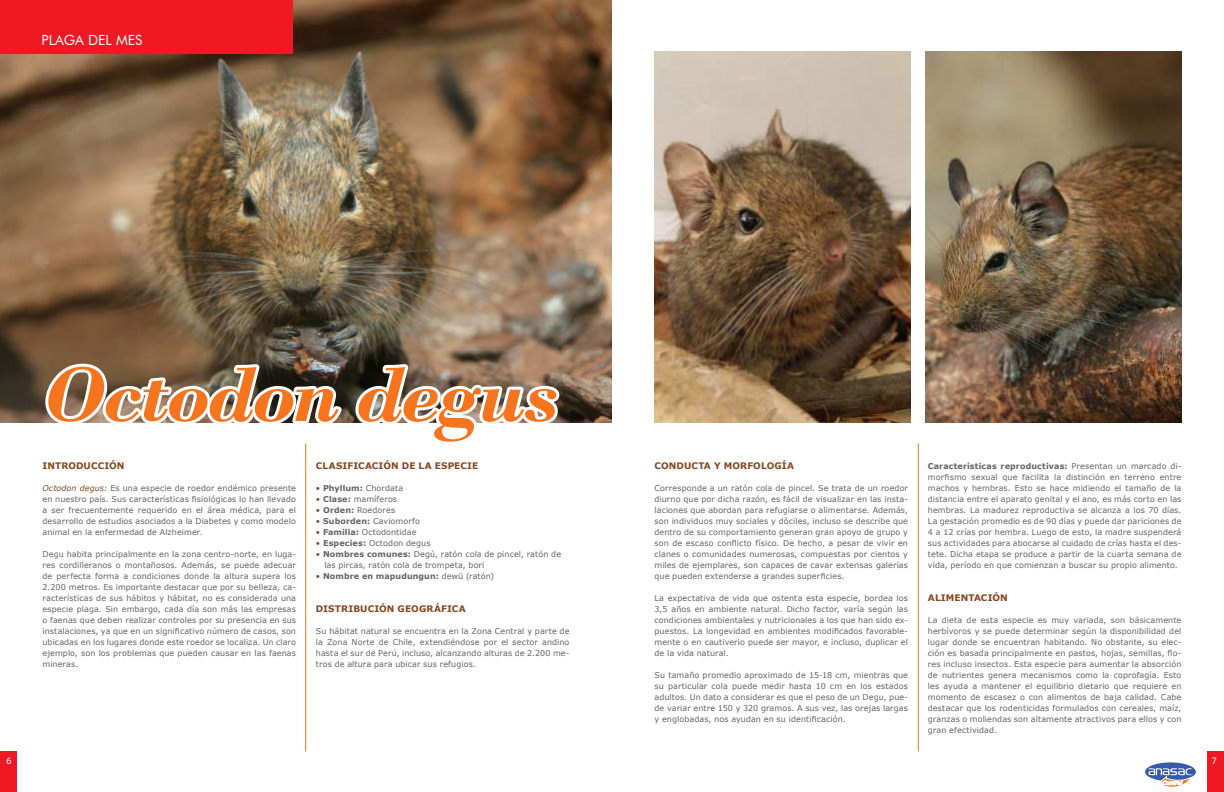
<style>
.page{position:relative;width:1224px;height:792px;background:#fff}
.page>*{position:absolute;margin:0;border:0;box-sizing:border-box;transform-origin:0 0}
.t1{font:italic 700 81px "Bodoni";letter-spacing:-.04em;color:#f7741f}
.t2{font:14.1px "Futura BT";color:#fff}
.t3{font:10px "Myriad Pro";color:#fff}
.t4{font:700 9px "Verdana";letter-spacing:.01em;color:#854820}
.t5{font:8px/11px "Verdana";letter-spacing:.01em;color:#656365;text-align:justify}
.t6{font:700 8px "Verdana";letter-spacing:.01em;color:#656365}
.s1{font-style:italic;color:#854820}
.s2{font-weight:400;color:#854820}
.s3{font-weight:400}
.s4{color:#854820}
.s5{font-weight:700}
</style>
<div class="page">
<img style="left:0;top:0;width:612px;height:422px">
<div style="left:0;top:0;width:292px;height:53px;background:#ef1923"></div>
<div style="left:1144px;top:762px;width:53px;height:20px;background:#f6f8fb;border-radius:50%"></div>
<div style="left:1144px;top:762px;width:53px;height:20px;border:1px solid #fff;border-radius:50%"></div>
<div style="left:1145px;top:762px;width:51px;height:19px;background:#355aaa;border-radius:50%"></div>
<svg style="left:1148px;top:768px;width:45px;height:20px"></svg>
<div style="left:0;top:752px;width:16px;height:40px;background:#ef1923"></div>
<div style="left:1208px;top:752px;width:16px;height:40px;background:#ef1923"></div>
<svg style="left:42px;top:360px;width:522px;height:89px"></svg>
<img style="left:925px;top:51px;width:256px;height:371px">
<img style="left:655px;top:51px;width:256px;height:371px">
<hr style="left:306px;top:443px;width:1px;height:309px;background:#f7741f">
<hr style="left:918px;top:443px;width:1px;height:309px;background:#f7741f">
<h2 class="t2" style="left:42px;top:32px;width:102px">PLAGA DEL MES</h2>
<h1 class="t1" style="left:40px;top:347px;width:519px">Octodon degus</h1>
<p class="t4" style="left:43px;top:460px;width:84px">INTRODUCCIÓN</p>
<p class="t5" style="left:43px;top:482px;width:255px"><span class="s1">Octodon degus:</span> Es una especie de roedor endémico presente en nuestro país. Sus características fisiológicas lo han llevado a ser frecuentemente requerido en el área médica, para el desarrollo de estudios asociados a la Diabetes y como modelo animal en la enfermedad de Alzheimer.</p>
<p class="t5" style="left:43px;top:548px;width:255px">Degu habita principalmente en la zona centro-norte, en luga&shy;res cordilleranos o montañosos. Además, se puede adecuar de perfecta forma a condiciones donde la altura supera los 2.200 metros. Es importante destacar que por su belleza, ca&shy;racterísticas de sus hábitos y hábitat, no es considerada una especie plaga. Sin embargo, cada día son más las empresas o faenas que deben realizar controles por su presencia en sus instalaciones, ya que en un significativo número de casos, son ubicadas en los lugares donde este roedor se localiza. Un claro ejemplo, son los problemas que pueden causar en las faenas mineras.</p>
<p class="t4" style="left:316px;top:460px;width:164px">CLASIFICACIÓN DE LA ESPECIE</p>
<p class="t6" style="left:316px;top:483px;width:89px"><span class="s2">•</span> Phyllum: <span class="s3">Chordata</span></p>
<p class="t5" style="left:316px;top:493px;width:83px"><span class="s4">•</span> <span class="s5">Clase:</span> mamíferos</p>
<p class="t5" style="left:316px;top:504px;width:81px"><span class="s4">•</span> <span class="s5">Orden:</span> Roedores</p>
<p class="t5" style="left:316px;top:515px;width:106px"><span class="s4">•</span> <span class="s5">Suborden:</span> Caviomorfo</p>
<p class="t5" style="left:316px;top:526px;width:102px"><span class="s4">•</span> <span class="s5">Familia:</span> Octodontidae</p>
<p class="t5" style="left:316px;top:537px;width:116px"><span class="s4">•</span> <span class="s5">Especies:</span> Octodon degus</p>
<p class="t5" style="left:324px;top:548px;width:238px;text-indent:-8px"><span class="s4">•</span> <span class="s5">Nombres comunes:</span> Degú, ratón cola de pincel, ratón de las pircas, ratón cola de trompeta, bori</p>
<p class="t6" style="left:316px;top:571px;width:180px"><span class="s2">•</span> Nombre en mapudungun: <span class="s3">dewü (ratón)</span></p>
<p class="t4" style="left:316px;top:603px;width:151px">DISTRIBUCIÓN GEOGRÁFICA</p>
<p class="t5" style="left:316px;top:625px;width:255px">Su hábitat natural se encuentra en la Zona Central y parte de la Zona Norte de Chile, extendiéndose por el sector andino hasta el sur de Perú, incluso, alcanzando alturas de 2.200 me&shy;tros de altura para ubicar sus refugios.</p>
<p class="t4" style="left:655px;top:460px;width:141px">CONDUCTA Y MORFOLOGÍA</p>
<p class="t5" style="left:655px;top:482px;width:255px">Corresponde a un ratón cola de pincel. Se trata de un roedor diurno que por dicha razón, es fácil de visualizar en las insta&shy;laciones que abordan para refugiarse o alimentarse. Además, son individuos muy sociales y dóciles, incluso se describe que dentro de su comportamiento generan gran apoyo de grupo y son de escaso conflicto físico. De hecho, a pesar de vivir en clanes o comunidades numerosas, compuestas por cientos y miles de ejemplares, son capaces de cavar extensas galerías que pueden extenderse a grandes superficies.</p>
<p class="t5" style="left:655px;top:592px;width:255px">La expectativa de vida que ostenta esta especie, bordea los 3,5 años en ambiente natural. Dicho factor, varía según las condiciones ambientales y nutricionales a los que han sido ex&shy;puestos. La longevidad en ambientes modificados favorable&shy;mente o en cautiverio puede ser mayor, e incluso, duplicar el de la vida natural.</p>
<p class="t5" style="left:655px;top:669px;width:255px">Su tamaño promedio aproximado de 15-18 cm, mientras que su particular cola puede medir hasta 10 cm en los estados adultos. Un dato a considerar es que el peso de un Degu, pue&shy;de variar entre 150 y 320 gramos. A sus vez, las orejas largas y englobadas, nos ayudan en su identificación.</p>
<p class="t5" style="left:928px;top:460px;width:255px"><span class="s5">Características reproductivas:</span> Presentan un marcado di&shy;morfismo sexual que facilita la distinción en terreno entre machos y hembras. Esto se hace midiendo el tamaño de la distancia entre el aparato genital y el ano, es más corto en las hembras. La madurez reproductiva se alcanza a los 70 días.<br>La gestación promedio es de 90 días y puede dar pariciones de 4 a 12 crías por hembra. Luego de esto, la madre suspenderá sus actividades para abocarse al cuidado de crías hasta el des&shy;tete. Dicha etapa se produce a partir de la cuarta semana de vida, período en que comienzan a buscar su propio alimento.</p>
<p class="t4" style="left:928px;top:592px;width:81px">ALIMENTACIÓN</p>
<p class="t5" style="left:928px;top:614px;width:255px">La dieta de esta especie es muy variada, son básicamente herbívoros y se puede determinar según la disponibilidad del lugar donde se encuentran habitando. No obstante, su elec&shy;ción es basada principalmente en pastos, hojas, semillas, flo&shy;res incluso insectos. Esta especie para aumentar la absorción de nutrientes genera mecanismos como la coprofagía. Esto les ayuda a mantener el equilibrio dietario que requiere en momento de escasez o con alimentos de baja calidad. Cabe destacar que los rodenticidas formulados con cereales, maíz, granzas o moliendas son altamente atractivos para ellos y con gran efectividad.</p>
<p class="t3" style="left:7px;top:754px;width:7px">6</p>
<p class="t3" style="left:1212px;top:754px;width:7px">7</p>
</div>
